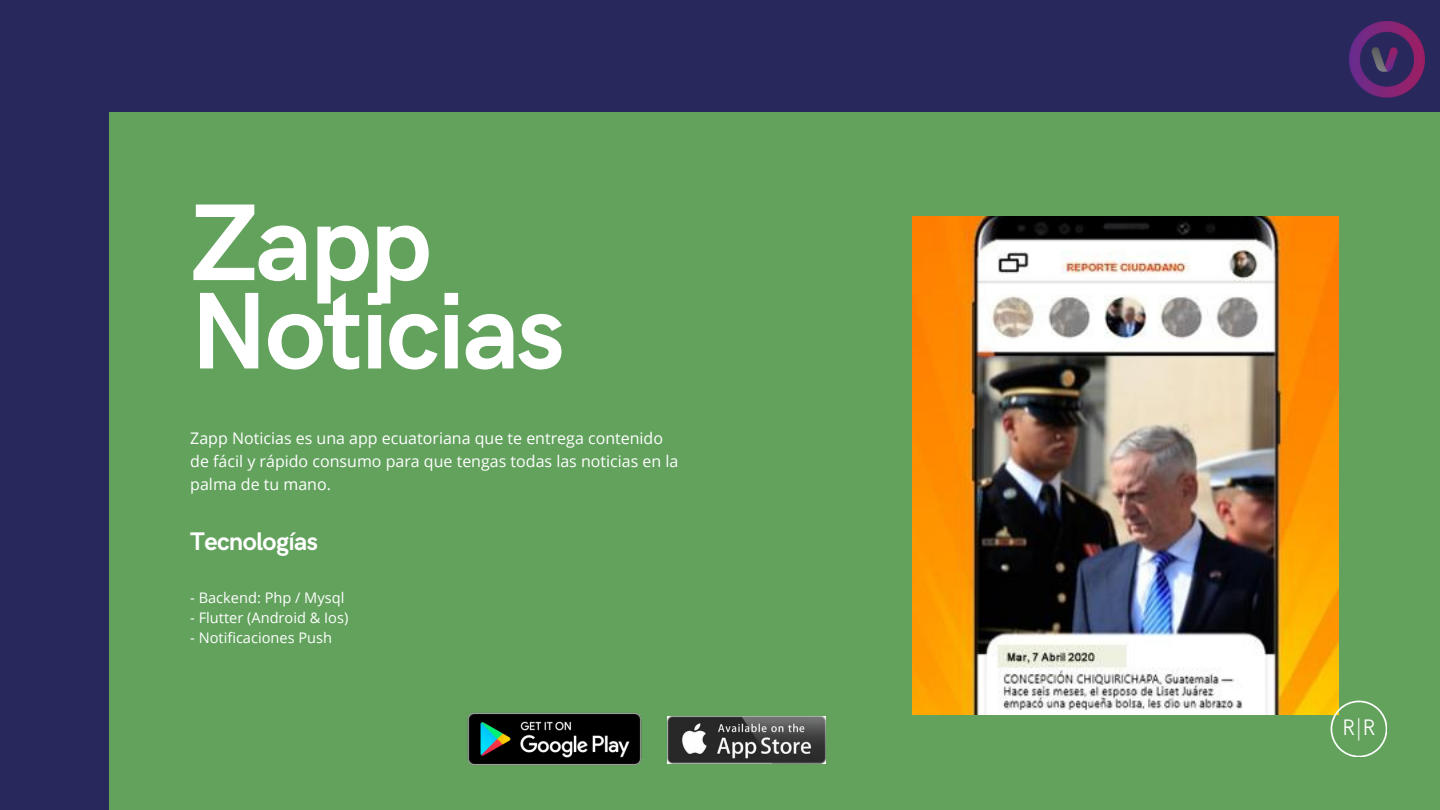
<style>
.page{position:relative;width:1440px;height:810px;background:#29285d}
.page>*{position:absolute;margin:0;border:0;box-sizing:border-box;transform-origin:0 0}
.t1{font:700 109.5px/88.4px "HK Grotesk";letter-spacing:-.025em;color:#fff}
.t2{font:700 25.5px "HK Grotesk";letter-spacing:-.025em;color:#fff}
.t3{font:300 22.5px "HK Grotesk";color:#fff}
.t4{font:16px/23.1px "Open Sans";color:#fff}
.t5{font:14.6px "Open Sans";color:#fff}
</style>
<div class="page">
<div style="left:110px;top:112px;width:1330px;height:698px;background:#62a25d"></div>
<img style="left:913px;top:216px;width:426px;height:499px">
<svg style="left:1331px;top:701px;width:56px;height:56px"></svg>
<img style="left:467px;top:713px;width:175px;height:52px">
<img style="left:668px;top:716px;width:158px;height:48px">
<img style="left:1349px;top:21px;width:76px;height:77px">
<p class="t1" style="left:190px;top:203px;width:377px">Zapp<br>Noticias</p>
<p class="t4" style="left:190px;top:426px;width:490px">Zapp Noticias es una app ecuatoriana que te entrega contenido de fácil y rápido consumo para que tengas todas las noticias en la palma de tu mano.</p>
<p class="t2" style="left:190px;top:527px;width:129px">Tecnologías</p>
<p class="t5" style="left:190px;top:587px;width:156px">- Backend: Php / Mysql</p>
<p class="t5" style="left:190px;top:607px;width:160px">- Flutter (Android &amp; Ios)</p>
<p class="t5" style="left:190px;top:628px;width:143px">- Notificaciones Push</p>
<p class="t3" style="left:1342px;top:715px;width:35px">R|R</p>
</div>
